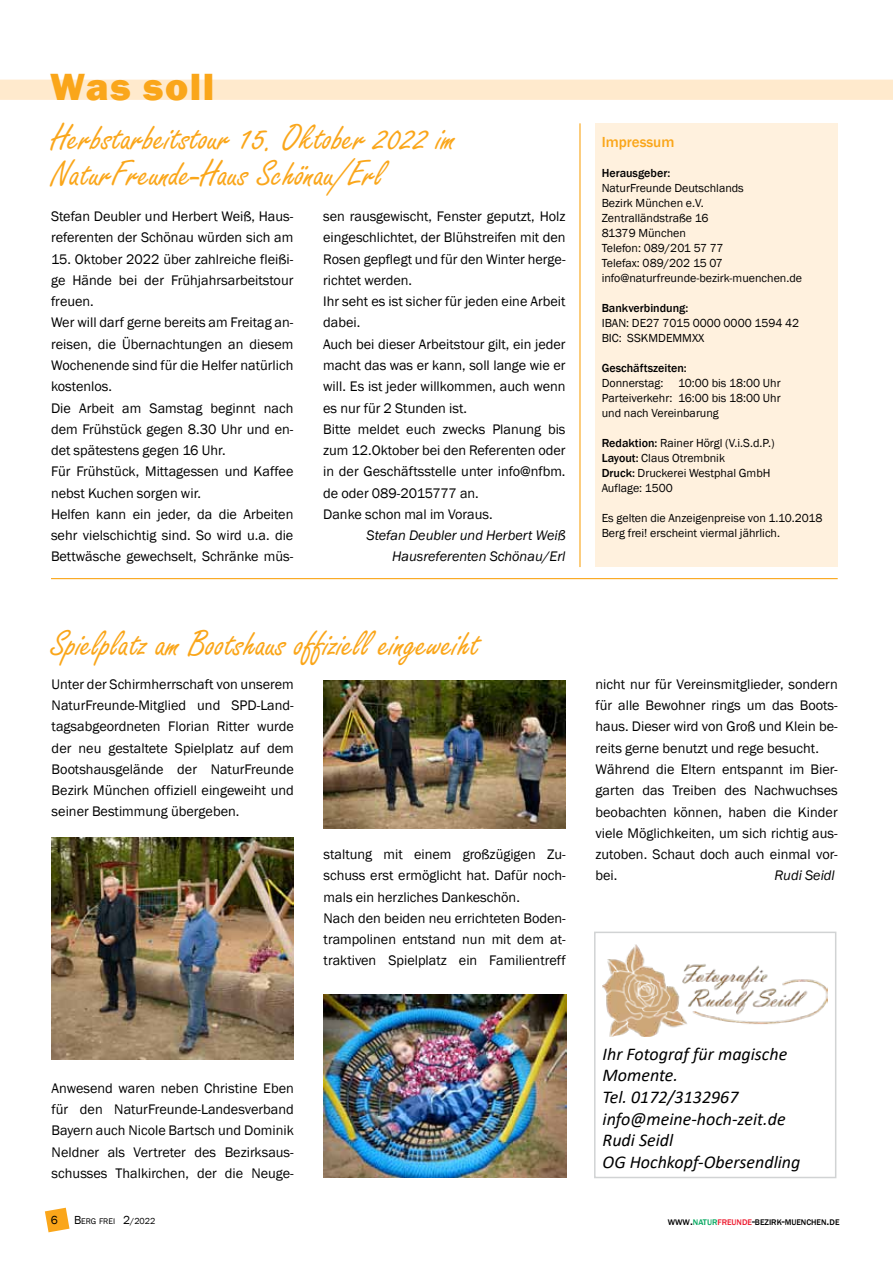
<style>
.page{position:relative;width:893px;height:1263px;background:#fff}
.page>*{position:absolute;margin:0;border:0;box-sizing:border-box;transform-origin:0 0}
.t1{font:39px/36px "Freestyle Script";color:#faa61a}
.t2{font:800 39px "Franklin Gothic";letter-spacing:.04em;color:#faa61a}
.t3{font:italic 18px/21.6px "Calibri";color:#000}
.t4{font:500 15px "Franklin Gothic";color:#faa61a}
.t5{font:14.25px/21.3px "Franklin Gothic";color:#000}
.t6{font:italic 14.25px/21.3px "Franklin Gothic";color:#000;text-align:right}
.t7{font:12px/15px "Franklin Gothic";color:#000}
.t8{font:500 12px "Franklin Gothic";color:#000}
.t9{font:500 8.4px "Franklin Gothic";color:#000}
.t10{font:8.4px "Franklin Gothic";color:#000}
.s1{font-weight:500}
.s2{font-size:12px}
.s3{font-size:9px}
.s4{color:#00a65d}
.s5{color:#ed1b2f}
</style>
<div class="page">
<svg style="left:45px;top:1208px;width:24px;height:24px"></svg>
<div style="left:0;top:80px;width:893px;height:20px;background:#ffeacd"></div>
<div style="left:594px;top:932px;width:242px;height:246px;border:2px solid #d1d3d4"></div>
<img style="left:603px;top:944px;width:225px;height:92px">
<hr style="left:579px;top:123px;width:1px;height:444px;background:#faa61a">
<div style="left:595px;top:123px;width:243px;height:444px;background:#fff1de"></div>
<img style="left:51px;top:838px;width:242px;height:222px">
<img style="left:323px;top:995px;width:243px;height:182px">
<img style="left:323px;top:680px;width:243px;height:148px">
<hr style="left:51px;top:578px;width:787px;height:1px;background:#faa61a">
<h1 class="t2" style="left:50px;top:61px;width:165px">Was soll</h1>
<h1 class="t1" style="left:51px;top:122px;width:407px">Herbstarbeitstour 15. Oktober 2022 im<br>NaturFreunde-Haus Schönau/Erl</h1>
<p class="t5" style="left:51px;top:206px;width:244px">Stefan Deubler und Herbert Weiß, Haus&shy;referenten der Schönau würden sich am</p>
<p class="t5" style="left:51px;top:249px;width:244px">15. Oktober 2022 über zahlreiche fleißi&shy;ge Hände bei der Frühjahrsarbeitstour freuen.<br>Wer will darf gerne bereits am Freitag an&shy;reisen, die Übernachtungen an diesem Wochenende sind für die Helfer natürlich kostenlos.<br>Die Arbeit am Samstag beginnt nach dem Frühstück gegen 8.30 Uhr und en&shy;det spätestens gegen 16 Uhr.<br>Für Frühstück, Mittagessen und Kaffee nebst Kuchen sorgen wir.<br>Helfen kann ein jeder, da die Arbeiten sehr vielschichtig sind. So wird u.a. die Bettwäsche gewechselt, Schränke müs-</p>
<p class="t5" style="left:323px;top:206px;width:244px">sen rausgewischt, Fenster geputzt, Holz eingeschlichtet, der Blühstreifen mit den Rosen gepflegt und für den Winter herge&shy;richtet werden.<br>Ihr seht es ist sicher für jeden eine Arbeit dabei.<br>Auch bei dieser Arbeitstour gilt, ein jeder macht das was er kann, soll lange wie er will. Es ist jeder willkommen, auch wenn es nur für 2 Stunden ist.<br>Bitte meldet euch zwecks Planung bis zum 12.Oktober bei den Referenten oder in der Geschäftsstelle unter info@nfbm. de oder 089-2015777 an.<br>Danke schon mal im Voraus.</p>
<p class="t6" style="left:367px;top:525px;width:200px">Stefan Deubler und Herbert Weiß<br>Hausreferenten Schönau/Erl</p>
<h1 class="t1" style="left:51px;top:628px;width:431px">Spielplatz am Bootshaus offiziell eingeweiht</h1>
<p class="t5" style="left:52px;top:674px;width:244px;text-align:justify">Unter der Schirmherrschaft von unserem NaturFreunde-Mitglied und SPD-Land&shy;tagsabgeordneten Florian Ritter wurde der neu gestaltete Spielplatz auf dem Bootshausgelände der NaturFreunde Bezirk München offiziell eingeweiht und seiner Bestimmung übergeben.</p>
<p class="t5" style="left:324px;top:844px;width:244px">staltung mit einem großzügigen Zu&shy;schuss erst ermöglicht hat. Dafür noch&shy;mals ein herzliches Dankeschön.<br>Nach den beiden neu errichteten Boden&shy;trampolinen entstand nun mit dem at&shy;traktiven Spielplatz ein Familientreff</p>
<p class="t4" style="left:602px;top:132px;width:74px">Impressum</p>
<p class="t8" style="left:602px;top:165px;width:70px">Herausgeber:</p>
<p class="t7" style="left:602px;top:180px;width:202px">NaturFreunde Deutschlands<br>Bezirk München e.V.<br>Zentralländstraße 16<br>81379 München<br>Telefon: 089/201 57 77<br>Telefax: 089/202 15 07 info@naturfreunde-bezirk-muenchen.de</p>
<p class="t8" style="left:602px;top:300px;width:88px">Bankverbindung:</p>
<p class="t7" style="left:602px;top:315px;width:199px">IBAN: DE27 7015 0000 0000 1594 42<br>BIC: SSKMDEMMXX</p>
<p class="t8" style="left:602px;top:360px;width:87px">Geschäftszeiten:</p>
<p class="t7" style="left:602px;top:375px;width:180px;text-align:justify">Donnerstag: 10:00 bis 18:00 Uhr Parteiverkehr: 16:00 bis 18:00 Uhr und nach Vereinbarung</p>
<p class="t7" style="left:602px;top:435px;width:174px"><span class="s1">Redaktion:</span> Rainer Hörgl (V.i.S.d.P.)<br><span class="s1">Layout:</span> Claus Otrembnik<br><span class="s1">Druck:</span> Druckerei Westphal GmbH<br>Auflage: 1500</p>
<p class="t7" style="left:602px;top:510px;width:222px">Es gelten die Anzeigenpreise von 1.10.2018<br>Berg frei! erscheint viermal jährlich.</p>
<p class="t5" style="left:595px;top:674px;width:244px">nicht nur für Vereinsmitglieder, sondern für alle Bewohner rings um das Boots&shy;haus. Dieser wird von Groß und Klein be&shy;reits gerne benutzt und rege besucht.<br>Während die Eltern entspannt im Bier&shy;garten das Treiben des Nachwuchses beobachten können, haben die Kinder viele Möglichkeiten, um sich richtig aus&shy;zutoben. Schaut doch auch einmal vor&shy;bei.</p>
<p class="t6" style="left:775px;top:865px;width:62px">Rudi Seidl</p>
<p class="t5" style="left:52px;top:1078px;width:244px;text-align:justify">Anwesend waren neben Christine Eben für den NaturFreunde-Landesverband Bayern auch Nicole Bartsch und Dominik Neldner als Vertreter des Bezirksaus&shy;schusses Thalkirchen, der die Neuge-</p>
<p class="t3" style="left:603px;top:1042px;width:199px">Ihr Fotograf für magische<br>Momente.<br>Tel. 0172/3132967 info@meine-hoch-zeit.de<br>Rudi Seidl<br>OG Hochkopf-Obersendling</p>
<p class="t7" style="left:51px;top:1213px;width:9px">6</p>
<p class="t10" style="left:74px;top:1216px;width:83px"><span class="s2">B</span>ERG FREI <span class="s2">2</span><span class="s3">/2022</span></p>
<p class="t9" style="left:668px;top:1216px;width:173px">WWW<span class="s2">.</span><span class="s4">NATUR</span><span class="s5">FREUNDE</span><span class="s2">-</span>BEZIRK<span class="s2">-</span>MUENCHEN<span class="s2">.</span>DE</p>
</div>
